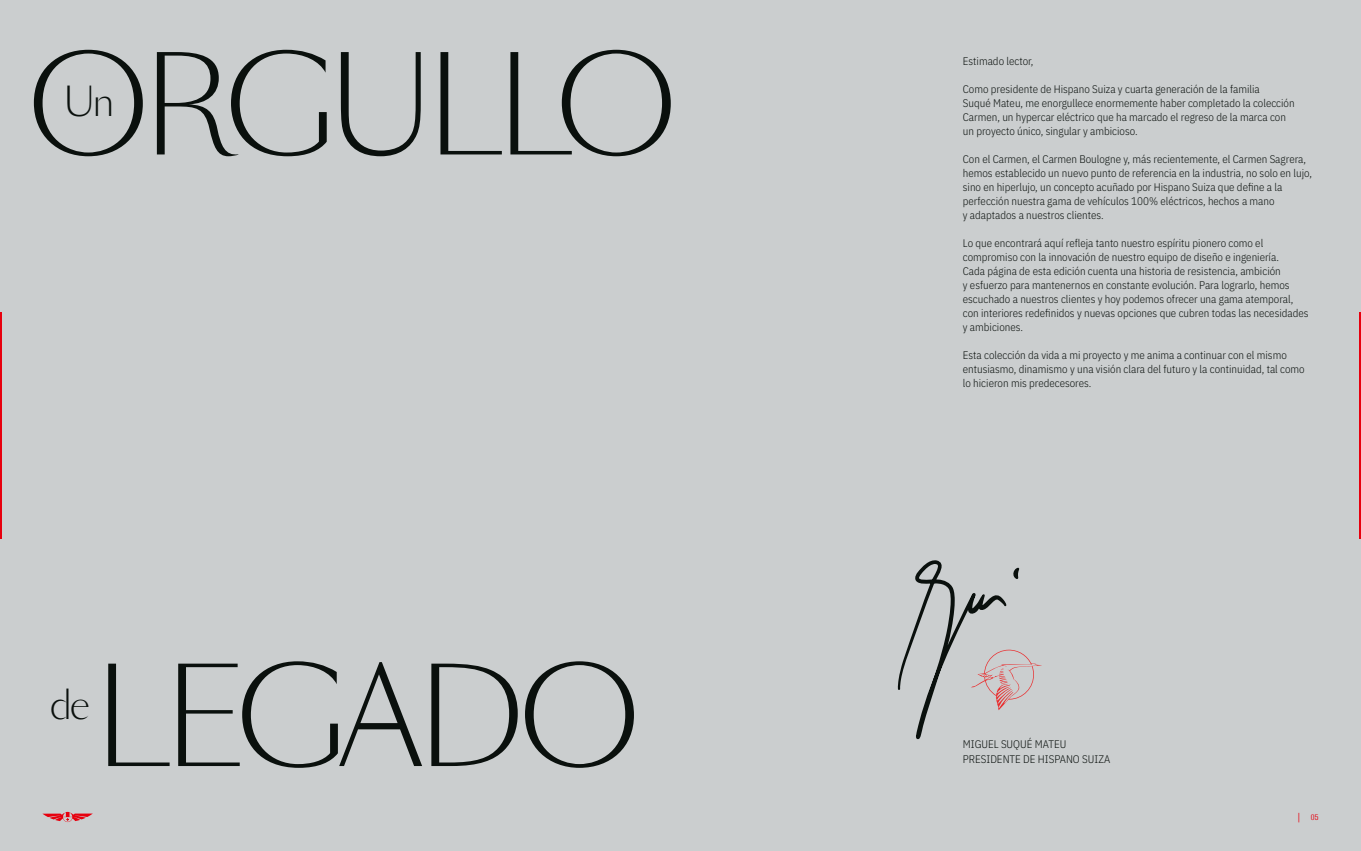
<style>
.page{position:relative;width:1361px;height:851px;background:#fff}
.page>*{position:absolute;margin:0;border:0;box-sizing:border-box;transform-origin:0 0}
.t1{font:300 130px "Sang Bleu HS";letter-spacing:-.05em;color:#0a100d}
.t2{font:300 38.6px "Sang Bleu HS";color:#0a100d}
.t3{font:300 11px/14px "IBM Plex Sans Cond";color:#0a100d}
.t4{font:9.5px "Alumni Sans";color:#e7000e}
.s1{font-family:"Myriad Pro"}
</style>
<div class="page">
<div style="left:0;top:0;width:1361px;height:850px;background:#cbcecf"></div>
<svg style="left:898px;top:560px;width:143px;height:179px"></svg>
<svg style="left:42px;top:811px;width:51px;height:10px"></svg>
<hr style="left:0;top:312px;width:2px;height:227px;background:#e7000e">
<hr style="left:1359px;top:312px;width:2px;height:227px;background:#e7000e">
<h1 class="t1" style="left:27px;top:26px;width:652px">ORGULLO</h1>
<h2 class="t2" style="left:64px;top:78px;width:52px">Un</h2>
<h2 class="t2" style="left:50px;top:680px;width:42px">de</h2>
<h1 class="t1" style="left:94px;top:637px;width:548px">LEGADO</h1>
<p class="t3" style="left:963px;top:53px;width:72px">Estimado lector,</p>
<p class="t3" style="left:963px;top:81px;width:333px">Como presidente de Hispano Suiza y cuarta generación de la familia<br>Suqué Mateu, me enorgullece enormemente haber completado la colección Carmen, un hypercar eléctrico que ha marcado el regreso de la marca con un proyecto único, singular y ambicioso.</p>
<p class="t3" style="left:963px;top:151px;width:351px">Con el Carmen, el Carmen Boulogne y, más recientemente, el Carmen Sagrera, hemos establecido un nuevo punto de referencia en la industria, no solo en lujo, sino en hiperlujo, un concepto acuñado por Hispano Suiza que define a la perfección nuestra gama de vehículos 100% eléctricos, hechos a mano<br>y adaptados a nuestros clientes.</p>
<p class="t3" style="left:963px;top:235px;width:347px">Lo que encontrará aquí refleja tanto nuestro espíritu pionero como el compromiso con la innovación de nuestro equipo de diseño e ingeniería.<br>Cada página de esta edición cuenta una historia de resistencia, ambición<br>y esfuerzo para mantenernos en constante evolución. Para lograrlo, hemos escuchado a nuestros clientes y hoy podemos ofrecer una gama atemporal, con interiores redefinidos y nuevas opciones que cubren todas las necesidades y ambiciones.</p>
<p class="t3" style="left:963px;top:347px;width:343px">Esta colección da vida a mi proyecto y me anima a continuar con el mismo entusiasmo, dinamismo y una visión clara del futuro y la continuidad, tal como lo hicieron mis predecesores.</p>
<p class="t3" style="left:963px;top:736px;width:149px">MIGUEL SUQUÉ MATEU<br>PRESIDENTE DE HISPANO SUIZA</p>
<p class="t4" style="left:1298px;top:811px;width:22px"><span class="s1">|</span> 05</p>
</div>
